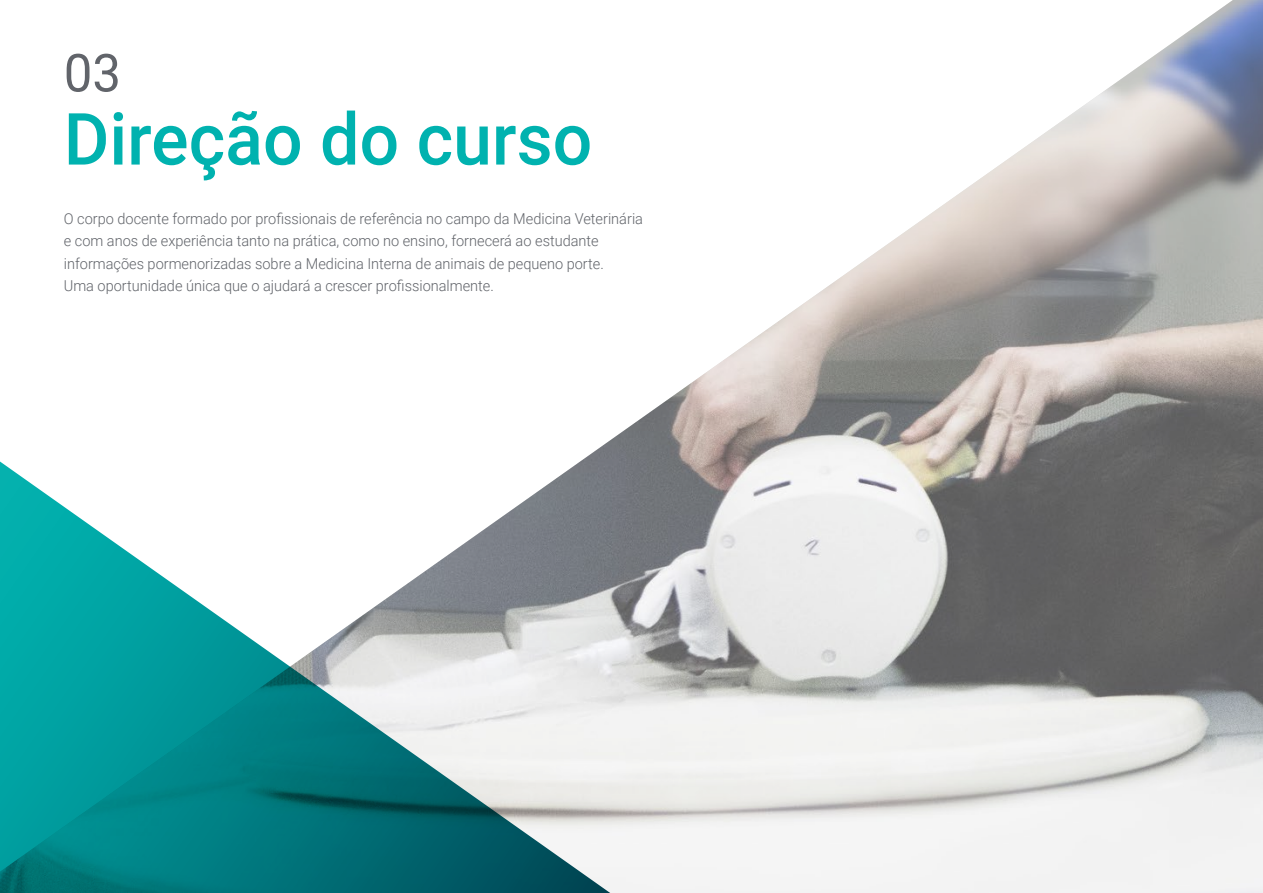
<style>
.page{position:relative;width:1263px;height:893px;background:#fff}
.page>*{position:absolute;margin:0;border:0;box-sizing:border-box;transform-origin:0 0}
.t1{font:500 72px "Roboto";color:#00b2af}
.t2{font:52.5px "Roboto";color:#61646a}
.t3{font:300 15px/22.5px "Roboto";color:#61646a}
</style>
<div class="page">
<img style="left:602px;top:0;width:661px;height:893px">
<svg style="left:0;top:446px;width:640px;height:447px"></svg>
<h2 class="t2" style="left:64px;top:36px;width:59px">03</h2>
<h1 class="t1" style="left:64px;top:89px;width:530px">Direção do curso</h1>
<p class="t3" style="left:64px;top:207px;width:581px">O corpo docente formado por profissionais de referência no campo da Medicina Veterinária e com anos de experiência tanto na prática, como no ensino, fornecerá ao estudante informações pormenorizadas sobre a Medicina Interna de animais de pequeno porte.<br>Uma oportunidade única que o ajudará a crescer profissionalmente.</p>
</div>
